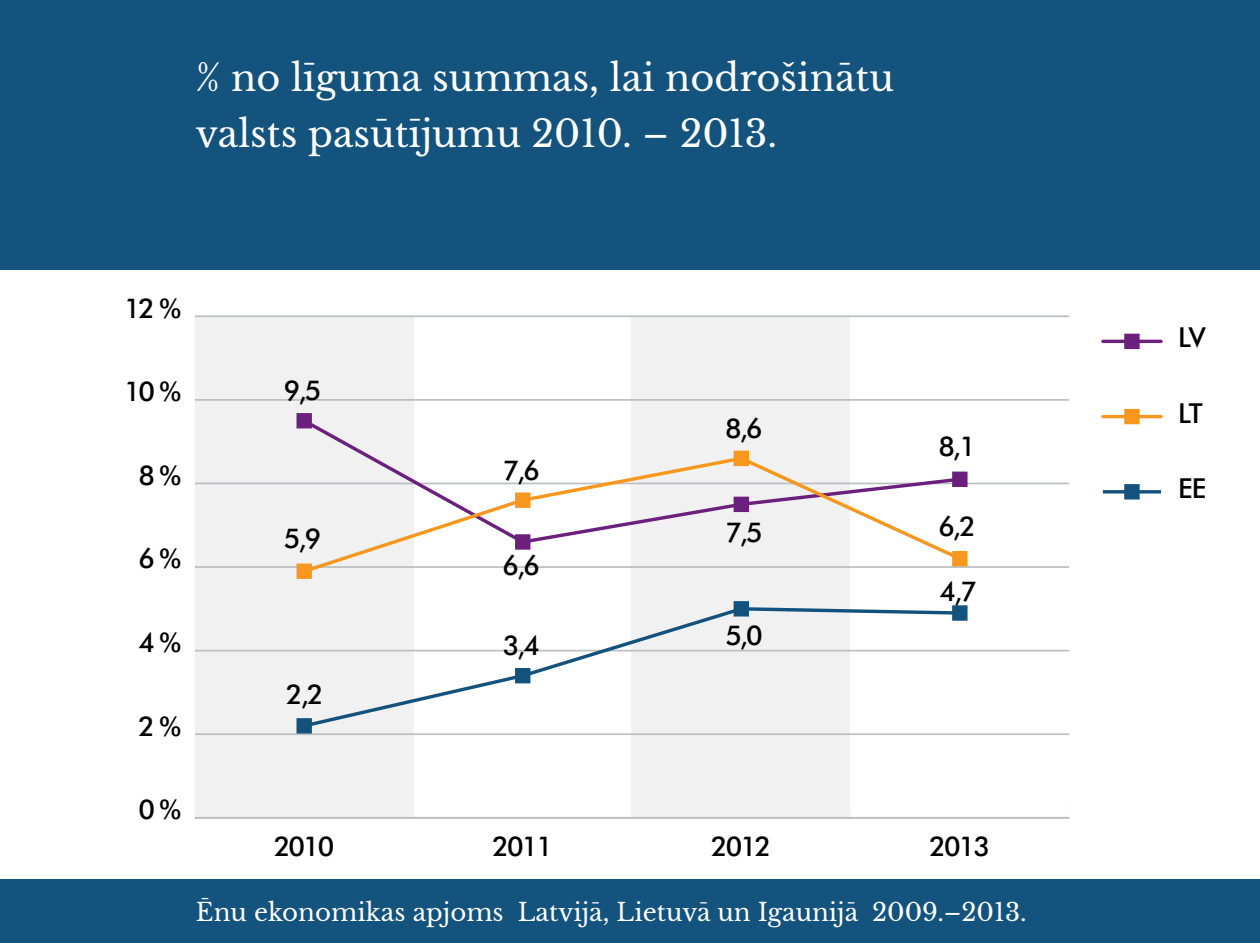
<style>
.page{position:relative;width:1260px;height:943px;background:#fff}
.page>*{position:absolute;margin:0;border:0;box-sizing:border-box;transform-origin:0 0}
.t1{font:36.75px/56px "Libre Baskerville";color:#fff}
.t2{font:500 27.3px "Futura TL";letter-spacing:-.07em;color:#000}
.t3{font:24.5px "Libre Baskerville";color:#fff}
</style>
<div class="page">
<div style="left:0;top:0;width:1260px;height:270px;background:#13537e"></div>
<div style="left:0;top:880px;width:1260px;height:63px;background:#13537e"></div>
<div style="left:195px;top:316px;width:218px;height:501px;background:#f1f1f2"></div>
<div style="left:632px;top:316px;width:218px;height:501px;background:#f1f1f2"></div>
<hr style="left:195px;top:817px;width:874px;height:1px;background:#bcbec0">
<hr style="left:195px;top:733px;width:874px;height:2px;background:#bcbec0">
<hr style="left:195px;top:649px;width:874px;height:2px;background:#bcbec0">
<hr style="left:195px;top:566px;width:874px;height:2px;background:#bcbec0">
<hr style="left:195px;top:482px;width:874px;height:2px;background:#bcbec0">
<hr style="left:195px;top:399px;width:874px;height:2px;background:#bcbec0">
<hr style="left:195px;top:315px;width:874px;height:2px;background:#bcbec0">
<svg style="left:1103px;top:339px;width:58px;height:4px"></svg>
<hr style="left:1103px;top:415px;width:58px;height:3px;background:#f8971d">
<svg style="left:300px;top:416px;width:664px;height:159px"></svg>
<hr style="left:1103px;top:490px;width:58px;height:3px;background:#14527e">
<svg style="left:300px;top:604px;width:663px;height:126px"></svg>
<div style="left:1127px;top:336px;width:10px;height:10px;background:#6c207e"></div>
<div style="left:1124px;top:333px;width:16px;height:16px;border:5px solid #6c207e"></div>
<div style="left:299px;top:415px;width:10px;height:11px;background:#6c207e"></div>
<div style="left:297px;top:413px;width:15px;height:15px;border:5px solid #6c207e"></div>
<div style="left:518px;top:537px;width:10px;height:10px;background:#6c207e"></div>
<div style="left:515px;top:534px;width:15px;height:15px;border:5px solid #6c207e"></div>
<div style="left:736px;top:499px;width:10px;height:10px;background:#6c207e"></div>
<div style="left:734px;top:496px;width:15px;height:16px;border:5px solid #6c207e"></div>
<div style="left:955px;top:474px;width:10px;height:10px;background:#6c207e"></div>
<div style="left:952px;top:471px;width:16px;height:16px;border:5px solid #6c207e"></div>
<div style="left:1124px;top:409px;width:16px;height:15px;border:5px solid #f8971d"></div>
<div style="left:299px;top:566px;width:10px;height:10px;background:#f8971d"></div>
<div style="left:297px;top:563px;width:15px;height:16px;border:5px solid #f8971d"></div>
<div style="left:518px;top:495px;width:10px;height:10px;background:#f8971d"></div>
<div style="left:515px;top:492px;width:15px;height:16px;border:5px solid #f8971d"></div>
<div style="left:736px;top:453px;width:10px;height:10px;background:#f8971d"></div>
<div style="left:734px;top:450px;width:15px;height:16px;border:5px solid #f8971d"></div>
<div style="left:955px;top:553px;width:10px;height:11px;background:#f8971d"></div>
<div style="left:952px;top:551px;width:16px;height:15px;border:5px solid #f8971d"></div>
<div style="left:1124px;top:484px;width:16px;height:15px;border:5px solid #14527e"></div>
<div style="left:299px;top:720px;width:10px;height:11px;background:#14527e"></div>
<div style="left:297px;top:718px;width:15px;height:15px;border:5px solid #14527e"></div>
<div style="left:518px;top:670px;width:10px;height:10px;background:#14527e"></div>
<div style="left:515px;top:668px;width:15px;height:15px;border:5px solid #14527e"></div>
<div style="left:736px;top:603px;width:10px;height:11px;background:#14527e"></div>
<div style="left:734px;top:601px;width:15px;height:15px;border:5px solid #14527e"></div>
<div style="left:955px;top:608px;width:10px;height:10px;background:#14527e"></div>
<div style="left:952px;top:605px;width:16px;height:15px;border:5px solid #14527e"></div>
<h1 class="t1" style="left:196px;top:50px;width:700px">% no līguma summas, lai nodrošinātu valsts pasūtījumu 2010. – 2013.</h1>
<p class="t2" style="left:124px;top:290px;width:59px">12 %</p>
<p class="t2" style="left:124px;top:374px;width:59px">10 %</p>
<p class="t2" style="left:139px;top:457px;width:44px">8 %</p>
<p class="t2" style="left:139px;top:541px;width:44px">6 %</p>
<p class="t2" style="left:139px;top:624px;width:44px">4 %</p>
<p class="t2" style="left:139px;top:708px;width:44px">2 %</p>
<p class="t2" style="left:284px;top:373px;width:39px">9,5</p>
<p class="t2" style="left:284px;top:520px;width:39px">5,9</p>
<p class="t2" style="left:286px;top:676px;width:39px">2,2</p>
<p class="t2" style="left:503px;top:452px;width:39px">7,6</p>
<p class="t2" style="left:503px;top:548px;width:39px">6,6</p>
<p class="t2" style="left:725px;top:410px;width:39px">8,6</p>
<p class="t2" style="left:938px;top:429px;width:39px">8,1</p>
<p class="t2" style="left:725px;top:515px;width:39px">7,5</p>
<p class="t2" style="left:938px;top:508px;width:39px">6,2</p>
<p class="t2" style="left:940px;top:574px;width:39px">4,7</p>
<p class="t2" style="left:503px;top:627px;width:39px">3,4</p>
<p class="t2" style="left:725px;top:618px;width:39px">5,0</p>
<p class="t2" style="left:139px;top:792px;width:44px">0 %</p>
<p class="t2" style="left:274px;top:829px;width:62px">2010</p>
<p class="t2" style="left:493px;top:829px;width:62px">2011</p>
<p class="t2" style="left:711px;top:829px;width:62px">2012</p>
<p class="t2" style="left:930px;top:829px;width:62px">2013</p>
<p class="t3" style="left:196px;top:896px;width:832px">Ēnu ekonomikas apjoms Latvijā, Lietuvā un Igaunijā 2009.–2013.</p>
<p class="t2" style="left:1178px;top:320px;width:29px">LV</p>
<p class="t2" style="left:1178px;top:395px;width:26px">LT</p>
<p class="t2" style="left:1178px;top:470px;width:30px">EE</p>
</div>
